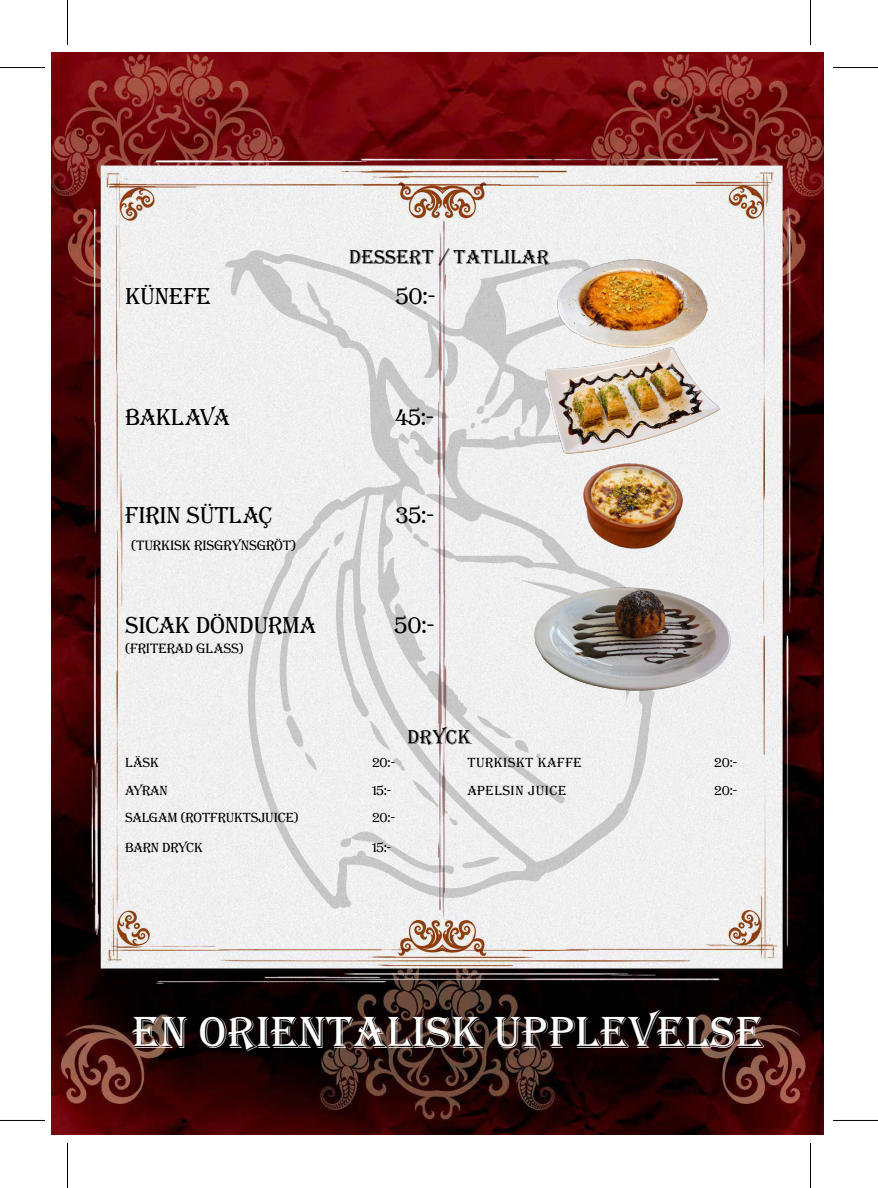
<style>
.page{position:relative;width:878px;height:1188px;background:#fff}
.page>*{position:absolute;margin:0;border:0;box-sizing:border-box;transform-origin:0 0}
.t1{font:46.25px "Algerian";color:#fff}
.t2{font:23.62px "Algerian Bas D";color:#000}
.t3{font:20.62px "Algerian";color:#000}
.t4{font:13.88px "Algerian Bas D";color:#000}
.t5{font:13.62px "Algerian Bas D";color:#000}
.t6{font:13.62px "Algerian Bas D";letter-spacing:.05em;color:#000}
</style>
<div class="page">
<hr style="left:67px;top:0;width:1px;height:45px;background:#000">
<hr style="left:0;top:67px;width:45px;height:1px;background:#000">
<hr style="left:0;top:1120px;width:45px;height:1px;background:#000">
<hr style="left:67px;top:1142px;width:1px;height:45px;background:#000">
<hr style="left:810px;top:0;width:1px;height:45px;background:#000">
<hr style="left:833px;top:67px;width:45px;height:1px;background:#000">
<hr style="left:833px;top:1120px;width:45px;height:1px;background:#000">
<hr style="left:810px;top:1142px;width:1px;height:45px;background:#000">
<img style="left:52px;top:53px;width:771px;height:1081px">
<img style="left:91px;top:158px;width:700px;height:825px">
<svg style="left:225px;top:250px;width:460px;height:658px;fill:#efefef"></svg>
<img style="left:583px;top:463px;width:99px;height:86px">
<img style="left:545px;top:348px;width:175px;height:105px">
<img style="left:557px;top:259px;width:151px;height:89px">
<img style="left:535px;top:587px;width:195px;height:103px">
<h3 class="t3" style="left:349px;top:245px;width:202px">DESSERT / TATLILAR</h3>
<h2 class="t2" style="left:125px;top:284px;width:87px">KÜNEFE</h2>
<h2 class="t2" style="left:396px;top:284px;width:41px">50:-</h2>
<h2 class="t2" style="left:125px;top:405px;width:106px">BAKLAVA</h2>
<h2 class="t2" style="left:396px;top:405px;width:39px">45:-</h2>
<h2 class="t2" style="left:125px;top:502px;width:148px">FIRIN SÜTLAÇ</h2>
<h2 class="t2" style="left:396px;top:502px;width:40px">35:-</h2>
<p class="t4" style="left:131px;top:538px;width:166px">(TURKISK RISGRYNSGRÖT)</p>
<h2 class="t2" style="left:125px;top:613px;width:192px">SICAK DÖNDURMA</h2>
<p class="t4" style="left:125px;top:641px;width:120px">(FRITERAD GLASS)</p>
<h2 class="t2" style="left:395px;top:613px;width:41px">50:-</h2>
<h3 class="t3" style="left:408px;top:725px;width:65px">DRYCK</h3>
<p class="t5" style="left:125px;top:755px;width:35px">LÄSK</p>
<p class="t5" style="left:372px;top:755px;width:24px">20:-</p>
<p class="t6" style="left:467px;top:755px;width:116px">TURKISKT KAFFE</p>
<p class="t5" style="left:715px;top:755px;width:24px">20:-</p>
<p class="t5" style="left:125px;top:783px;width:44px">AYRAN</p>
<p class="t5" style="left:372px;top:783px;width:20px">15:-</p>
<p class="t6" style="left:467px;top:783px;width:100px">APELSIN JUICE</p>
<p class="t5" style="left:715px;top:783px;width:24px">20:-</p>
<p class="t5" style="left:125px;top:810px;width:175px">SALGAM (ROTFRUKTSJUICE)</p>
<p class="t5" style="left:372px;top:810px;width:24px">20:-</p>
<p class="t5" style="left:125px;top:840px;width:79px">BARN DRYCK</p>
<p class="t5" style="left:372px;top:840px;width:20px">15:-</p>
<h1 class="t1" style="left:132px;top:1007px;width:633px">EN ORIENTALISK UPPLEVELSE</h1>
</div>
